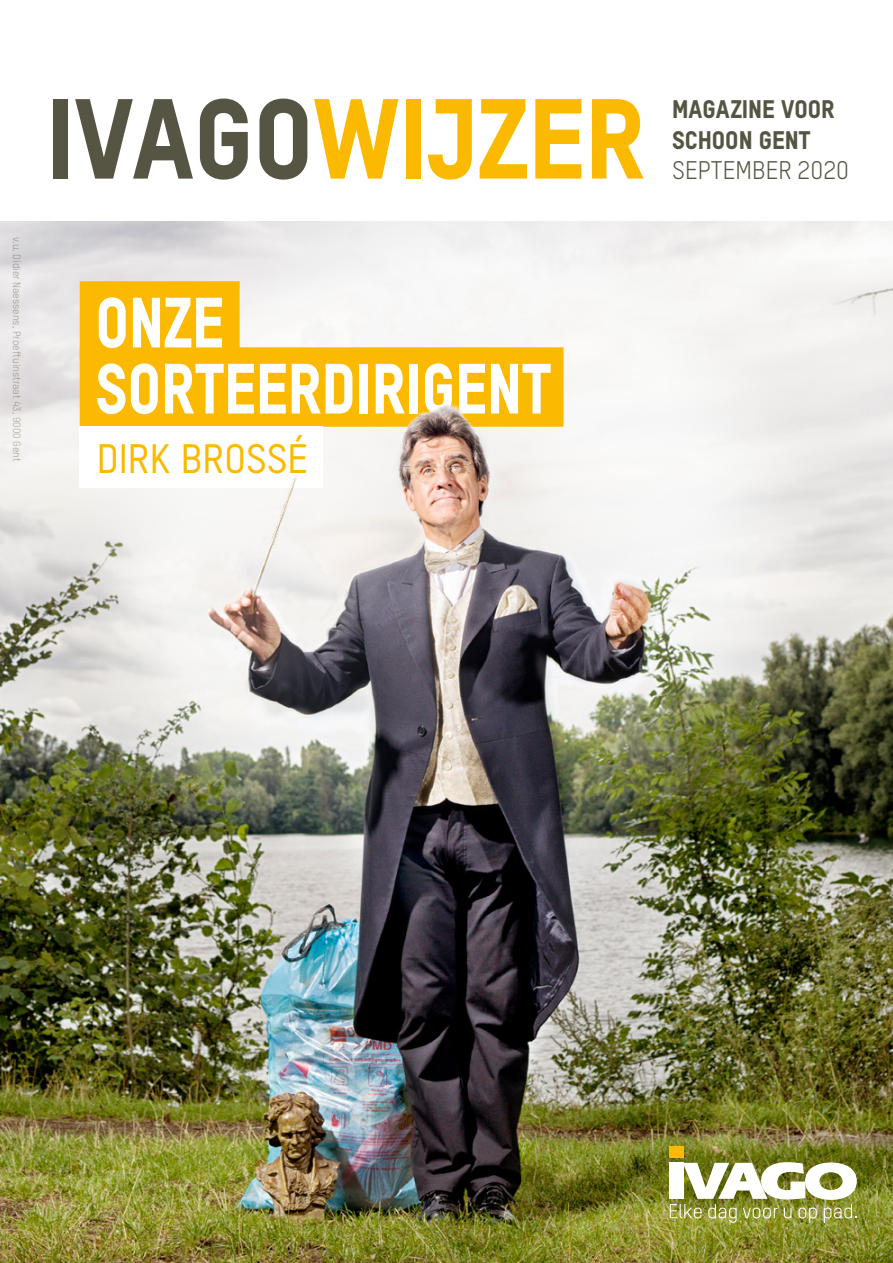
<style>
.page{position:relative;width:893px;height:1263px;background:#fff}
.page>*{position:absolute;margin:0;border:0;box-sizing:border-box;transform-origin:0 0}
.t1{font:800 111.6px "TSTAR";color:#fbba00}
.t2{font:800 69.75px/66.2px "TSTAR";color:#fff;scale:.9 1}
.t3{font:500 40.35px "TSTAR";color:#fbba00}
.t4{font:800 25.05px/30px "TSTAR";color:#565544}
.t5{font:25.05px "TSTAR";color:#565544}
.t6{font:10.5px "TSTAR";color:#b2b0a1}
.s1{color:#565544}
</style>
<div class="page">
<img style="left:0;top:221px;width:893px;height:1042px">
<div style="left:670px;top:1146px;width:14px;height:12px;background:#fbba00"></div>
<img style="left:670px;top:1162px;width:187px;height:61px">
<div style="left:80px;top:281px;width:160px;height:80px;background:#fbba00"></div>
<div style="left:80px;top:347px;width:484px;height:80px;background:#fbba00"></div>
<div style="left:80px;top:427px;width:243px;height:61px;background:#fff"></div>
<img style="left:389px;top:402px;width:104px;height:67px">
<img style="left:243px;top:476px;width:72px;height:69px">
<p class="t6" style="left:23px;top:237px;width:226px;rotate:90deg">v.u. Didier Naessens, Proeftuinstraat 43, 9000 Gent</p>
<p class="t1" style="left:46px;top:70px;width:601px"><span class="s1">IVAGO</span>WIJZER</p>
<p class="t4" style="left:672px;top:94px;width:164px">MAGAZINE VOOR<br>SCHOON GENT</p>
<p class="t5" style="left:672px;top:155px;width:179px">SEPTEMBER 2020</p>
<p class="t2" style="left:95px;top:288px;width:508px">ONZE<br>SORTEERDIRIGENT</p>
<p class="t3" style="left:97px;top:434px;width:213px">DIRK BROSSÉ</p>
</div>
